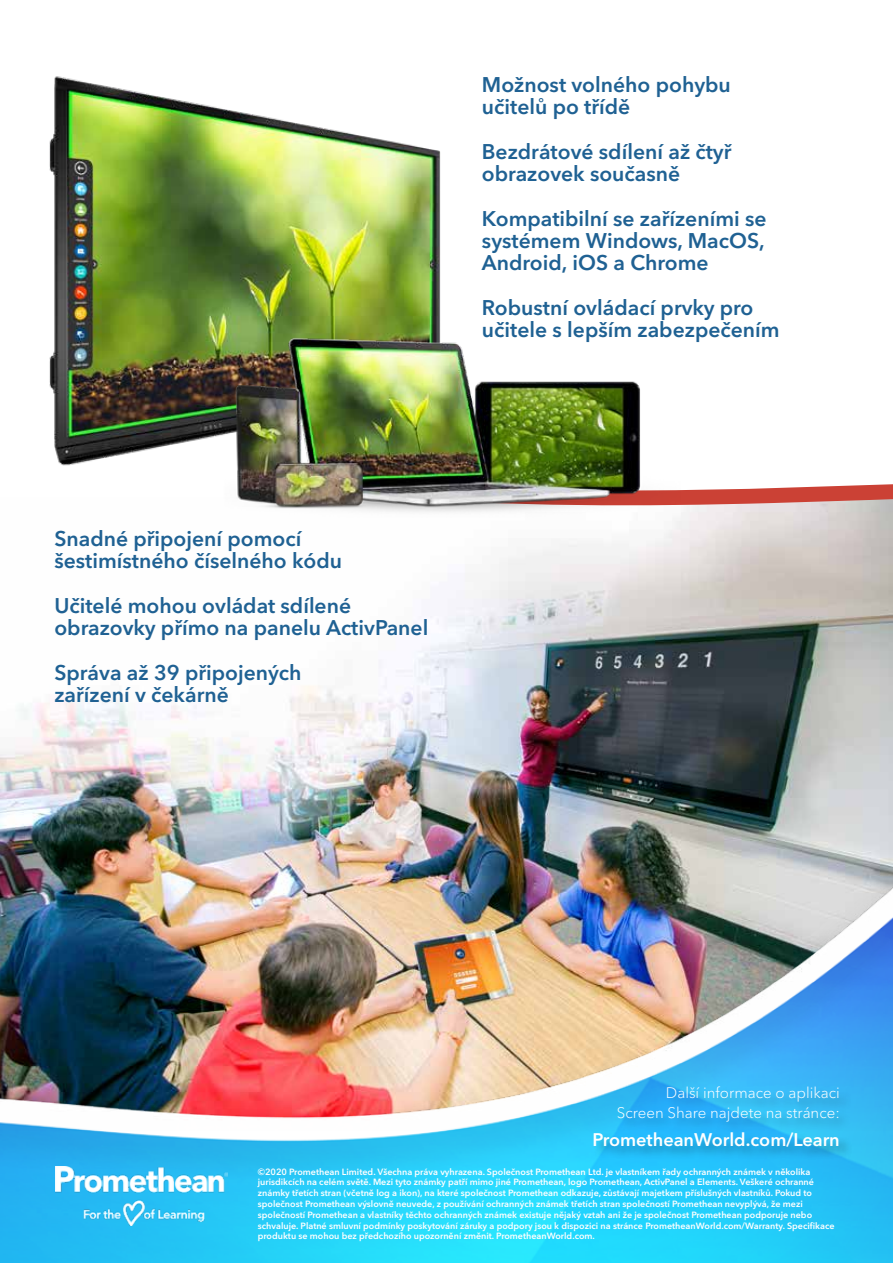
<style>
.page{position:relative;width:893px;height:1263px;background:#fff}
.page>*{position:absolute;margin:0;border:0;box-sizing:border-box;transform-origin:0 0}
.t1{font:600 21.15px/22.4px "Avenir Next LT Pro";color:#1f6193}
.t2{font:600 18.15px "Avenir Next LT Pro";color:#fff}
.t3{font:300 15.15px/19.4px "Avenir Next LT Pro";color:#fff;text-align:right}
.t4{font:600 9px/10.8px "Avenir Next LT Pro";color:#fff}
</style>
<div class="page">
<img style="left:0;top:507px;width:893px;height:356px">
<svg style="left:680px;top:484px;width:213px;height:23px;background:#d67b74"></svg>
<img style="left:0;top:863px;width:893px;height:400px">
<img style="left:55px;top:1166px;width:173px;height:59px">
<img style="left:49px;top:76px;width:392px;height:390px">
<div style="left:593px;top:1086px;width:260px;height:75px;background:#000;opacity:.3"></div>
<img style="left:207px;top:305px;width:473px;height:250px">
<h1 class="t1" style="left:482px;top:73px;width:250px">Možnost volného pohybu učitelů po třídě</h1>
<h1 class="t1" style="left:482px;top:140px;width:251px">Bezdrátové sdílení až čtyř obrazovek současně</h1>
<h1 class="t1" style="left:482px;top:207px;width:286px;text-align:justify">Kompatibilní se zařízeními se systémem Windows, MacOS, Android, iOS a Chrome</h1>
<h1 class="t1" style="left:482px;top:296px;width:299px">Robustní ovládací prvky pro učitele s lepším zabezpečením</h1>
<h1 class="t1" style="left:54px;top:527px;width:289px">Snadné připojení pomocí šestimístného číselného kódu</h1>
<h1 class="t1" style="left:54px;top:594px;width:375px">Učitelé mohou ovládat sdílené obrazovky přímo na panelu ActivPanel</h1>
<h1 class="t1" style="left:54px;top:661px;width:249px">Správa až 39 připojených zařízení v čekárně</h1>
<h3 class="t3" style="left:617px;top:1083px;width:224px">Další informace o aplikaci<br>Screen Share najdete na stránce:</h3>
<h2 class="t2" style="left:593px;top:1128px;width:249px">PrometheanWorld.com/Learn</h2>
<p class="t4" style="left:258px;top:1166px;width:578px">©2020 Promethean Limited. Všechna práva vyhrazena. Společnost Promethean Ltd. je vlastníkem řady ochranných známek v několika jurisdikcích na celém světě. Mezi tyto známky patří mimo jiné Promethean, logo Promethean, ActivPanel a Elements. Veškeré ochranné známky třetích stran (včetně log a ikon), na které společnost Promethean odkazuje, zůstávají majetkem příslušných vlastníků. Pokud to společnost Promethean výslovně neuvede, z používání ochranných známek třetích stran společností Promethean nevyplývá, že mezi společností Promethean a vlastníky těchto ochranných známek existuje nějaký vztah ani že je společnost Promethean podporuje nebo schvaluje. Platné smluvní podmínky poskytování záruky a podpory jsou k dispozici na stránce PrometheanWorld.com/Warranty. Specifikace produktu se mohou bez předchozího upozornění změnit. PrometheanWorld.com.</p>
</div>
